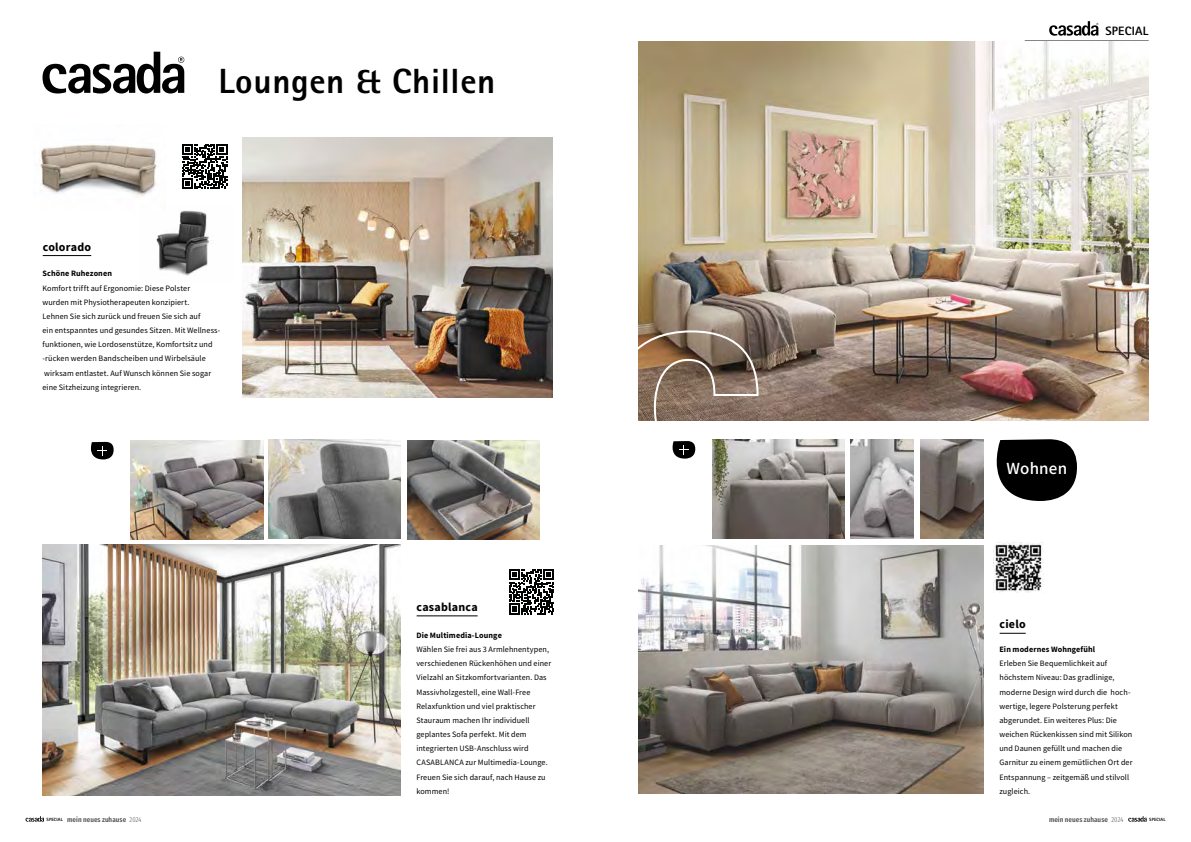
<style>
.page{position:relative;width:1191px;height:842px;background:#fff}
.page>*{position:absolute;margin:0;border:0;box-sizing:border-box;transform-origin:0 0}
.t1{font:800 35px "Rotis Sans Serif";letter-spacing:.02em;color:#000}
.t2{font:500 17px "Mada";letter-spacing:.015em;color:#fff}
.t3{font:800 12.1px "Rotis Sans Serif";letter-spacing:.02em;color:#000}
.t4{font:700 12px "Mada";letter-spacing:.02em;color:#000}
.t5{font:8.2px/14.2px "Mada";letter-spacing:.01em;color:#000}
.t6{font:700 8.2px "Mada";letter-spacing:.015em;color:#000}
.t7{font:600 7px "Fira Sans Condensed";letter-spacing:.01em;color:#575756}
.t8{font:800 4.6px "Rotis Sans Serif";letter-spacing:.02em;color:#000}
.s1{font-family:"Fira Sans Compressed";font-weight:300}
</style>
<div class="page">
<svg style="left:1128px;top:816px;width:18px;height:6px"></svg>
<svg style="left:26px;top:816px;width:18px;height:6px"></svg>
<img style="left:243px;top:138px;width:310px;height:259px">
<img style="left:156px;top:210px;width:53px;height:66px">
<img style="left:39px;top:144px;width:119px;height:52px">
<svg style="left:43px;top:52px;width:141px;height:42px"></svg>
<hr style="left:43px;top:255px;width:48px;height:1px;background:#000">
<svg style="left:182px;top:144px;width:45px;height:45px"></svg>
<img style="left:43px;top:545px;width:358px;height:250px">
<svg style="left:91px;top:442px;width:23px;height:17px"></svg>
<img style="left:131px;top:440px;width:132px;height:99px">
<img style="left:268px;top:439px;width:133px;height:99px">
<img style="left:407px;top:440px;width:133px;height:99px">
<hr style="left:416px;top:616px;width:61px;height:1px;background:#000">
<svg style="left:509px;top:569px;width:45px;height:45px"></svg>
<svg style="left:1049px;top:21px;width:49px;height:15px"></svg>
<hr style="left:1024px;top:41px;width:124px;height:2px;background:#000">
<img style="left:638px;top:42px;width:510px;height:379px">
<img style="left:638px;top:546px;width:345px;height:247px">
<svg style="left:996px;top:439px;width:81px;height:62px;background:#272727"></svg>
<svg style="left:672px;top:441px;width:23px;height:18px"></svg>
<img style="left:712px;top:439px;width:133px;height:99px">
<img style="left:850px;top:439px;width:64px;height:99px">
<img style="left:920px;top:439px;width:63px;height:99px">
<img style="left:994px;top:542px;width:49px;height:50px">
<svg style="left:999px;top:633px;width:26px;height:1px"></svg>
<svg style="left:638px;top:329px;width:121px;height:92px;background:#86705f"></svg>
<h3 class="t4" style="left:43px;top:240px;width:50px">colorado</h3>
<h1 class="t1" style="left:218px;top:59px;width:278px">Loungen &amp; Chillen</h1>
<p class="t6" style="left:43px;top:269px;width:71px">Schöne Ruhezonen</p>
<p class="t5" style="left:43px;top:281px;width:179px">Komfort trifft auf Ergonomie: Diese Polster<br>wurden mit Physiotherapeuten konzipiert.<br>Lehnen Sie sich zurück und freuen Sie sich auf<br>ein entspanntes und gesundes Sitzen. Mit Wellness&shy;funktionen, wie Lordosenstütze, Komfortsitz und -rücken werden Bandscheiben und Wirbelsäule wirksam entlastet. Auf Wunsch können Sie sogar eine Sitzheizung integrieren.</p>
<h3 class="t4" style="left:416px;top:600px;width:63px">casablanca</h3>
<p class="t6" style="left:416px;top:630px;width:87px">Die Multimedia-Lounge</p>
<p class="t5" style="left:416px;top:642px;width:136px">Wählen Sie frei aus 3 Armlehnentypen, verschiedenen Rückenhöhen und einer Vielzahl an Sitzkomfortvarianten. Das Massivholzgestell, eine Wall-Free Relaxfunktion und viel praktischer Stauraum machen Ihr individuell geplantes Sofa perfekt. Mit dem integrierten USB-Anschluss wird CASABLANCA zur Multimedia-Lounge.<br>Freuen Sie sich darauf, nach Hause zu kommen!</p>
<h3 class="t3" style="left:1105px;top:23px;width:45px">SPECIAL</h3>
<h2 class="t2" style="left:1006px;top:459px;width:62px">Wohnen</h2>
<h3 class="t4" style="left:999px;top:617px;width:28px">cielo</h3>
<p class="t6" style="left:999px;top:645px;width:97px">Ein modernes Wohngefühl</p>
<p class="t5" style="left:999px;top:657px;width:135px">Erleben Sie Bequemlichkeit auf höchstem Niveau: Das gradlinige, moderne Design wird durch die hoch&shy;wertige, legere Polsterung perfekt abgerundet. Ein weiteres Plus: Die weichen Rückenkissen sind mit Silikon und Daunen gefüllt und machen die Garnitur zu einem gemütlichen Ort der Entspannung – zeitgemäß und stilvoll zugleich.</p>
<p class="t7" style="left:67px;top:814px;width:76px">mein neues zuhause <span class="s1">2024</span></p>
<p class="t7" style="left:1049px;top:814px;width:76px">mein neues zuhause <span class="s1">2024</span></p>
<p class="t8" style="left:47px;top:817px;width:18px">SPECIAL</p>
<p class="t8" style="left:1149px;top:817px;width:18px">SPECIAL</p>
</div>
